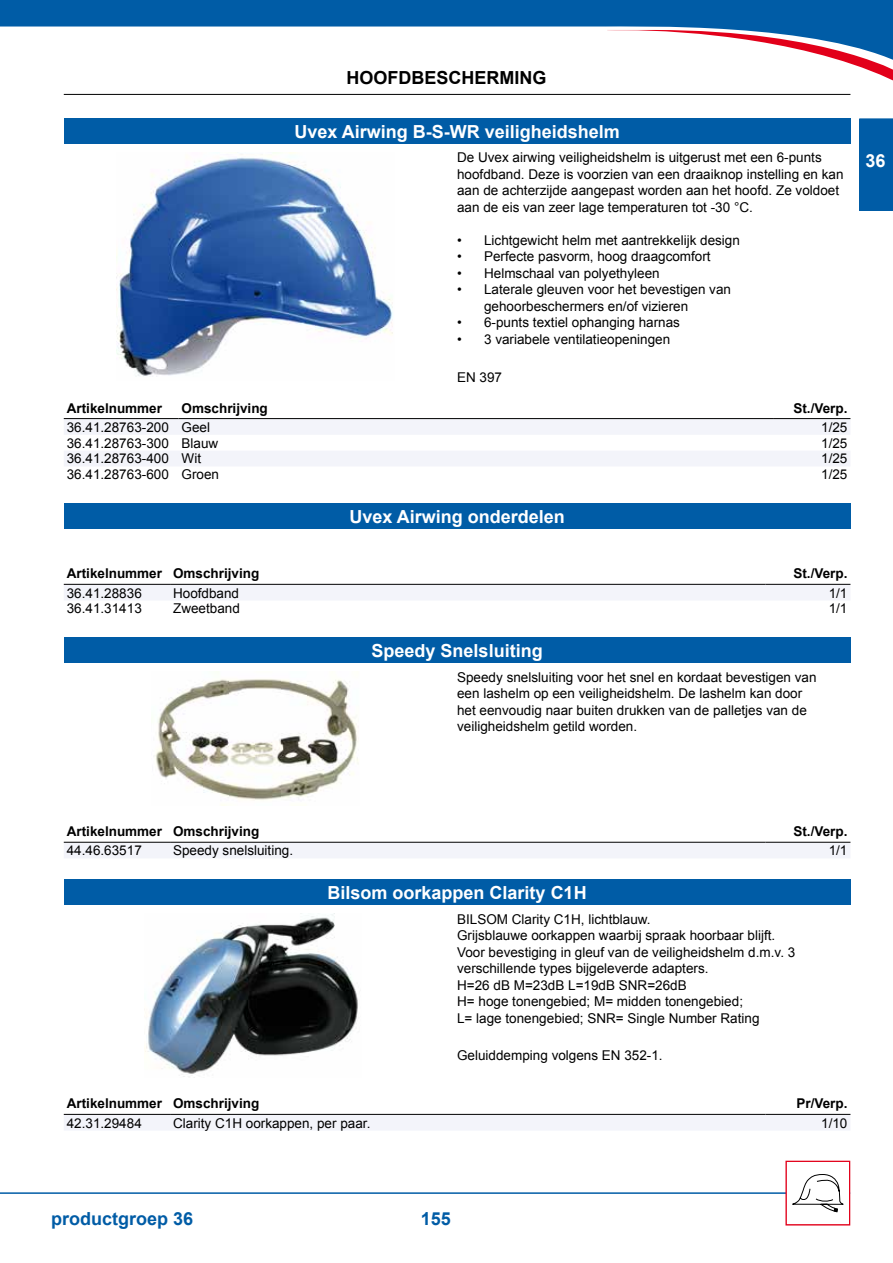
<style>
.page{position:relative;width:893px;height:1263px;background:#fff}
.page>*{position:absolute;margin:0;border:0;box-sizing:border-box;transform-origin:0 0}
.t1{font:700 18px "Arial";color:#fff}
.t2{font:700 18px "Arial";color:#005ca6}
.t3{font:700 18px "Arial";color:#000}
.t4{font:13.5px/16.5px "Arial";color:#000}
.t5{font:700 13.5px "Arial";color:#000}
</style>
<div class="page">
<hr style="left:64px;top:94px;width:786px;height:1px;background:#000">
<div style="left:859px;top:119px;width:34px;height:92px;background:#005ca6"></div>
<hr style="left:0;top:1192px;width:850px;height:2px;background:#005ca6">
<div style="left:786px;top:1161px;width:63px;height:64px;background:#fff"></div>
<svg style="left:792px;top:1174px;width:52px;height:39px"></svg>
<div style="left:786px;top:1161px;width:64px;height:64px;border:1px solid #e2001a"></div>
<svg style="left:1px;top:0;width:892px;height:30px;fill:#005ca6"></svg>
<svg style="left:607px;top:30px;width:286px;height:51px"></svg>
<svg style="left:0;top:0;width:1px;height:27px"></svg>
<div style="left:64px;top:119px;width:786px;height:25px;background:#005ca6"></div>
<img style="left:117px;top:153px;width:276px;height:224px">
<svg style="left:64px;top:419px;width:786px;height:47px"></svg>
<hr style="left:64px;top:418px;width:115px;height:1px;background:#000">
<hr style="left:179px;top:418px;width:595px;height:1px;background:#000">
<hr style="left:774px;top:418px;width:76px;height:1px;background:#000">
<div style="left:64px;top:503px;width:786px;height:26px;background:#005ca6"></div>
<div style="left:64px;top:585px;width:786px;height:15px;background:#f3f4fa"></div>
<hr style="left:64px;top:584px;width:106px;height:1px;background:#000">
<hr style="left:170px;top:584px;width:595px;height:1px;background:#000">
<hr style="left:765px;top:584px;width:85px;height:1px;background:#000">
<div style="left:64px;top:638px;width:786px;height:25px;background:#005ca6"></div>
<img style="left:154px;top:679px;width:205px;height:126px">
<div style="left:64px;top:843px;width:786px;height:15px;background:#f3f4fa"></div>
<hr style="left:64px;top:842px;width:106px;height:1px;background:#000">
<hr style="left:170px;top:842px;width:595px;height:1px;background:#000">
<hr style="left:765px;top:842px;width:85px;height:1px;background:#000">
<div style="left:64px;top:880px;width:786px;height:25px;background:#005ca6"></div>
<img style="left:145px;top:914px;width:213px;height:163px">
<div style="left:64px;top:1115px;width:786px;height:15px;background:#f3f4fa"></div>
<hr style="left:64px;top:1114px;width:106px;height:1px;background:#000">
<hr style="left:170px;top:1114px;width:595px;height:1px;background:#000">
<hr style="left:765px;top:1114px;width:85px;height:1px;background:#000">
<h1 class="t3" style="left:346px;top:66px;width:201px">Hoofdbescherming</h1>
<h1 class="t1" style="left:294px;top:119px;width:327px">Uvex Airwing B-S-WR veiligheidshelm</h1>
<p class="t4" style="left:457px;top:150px;width:388px">De Uvex airwing veiligheidshelm is uitgerust met een 6-punts hoofdband. Deze is voorzien van een draaiknop instelling en kan aan de achterzijde aangepast worden aan het hoofd. Ze voldoet aan de eis van zeer lage temperaturen tot -30 °C.</p>
<p class="t4" style="left:457px;top:232px;width:284px">• Lichtgewicht helm met aantrekkelijk design</p>
<p class="t4" style="left:457px;top:249px;width:255px">• Perfecte pasvorm, hoog draagcomfort</p>
<p class="t4" style="left:457px;top:265px;width:204px">• Helmschaal van polyethyleen</p>
<p class="t4" style="left:484px;top:282px;width:248px;text-indent:-27px">• Laterale gleuven voor het bevestigen van gehoorbeschermers en/of vizieren</p>
<p class="t4" style="left:457px;top:315px;width:224px">• 6-punts textiel ophanging harnas</p>
<p class="t4" style="left:457px;top:331px;width:215px">• 3 variabele ventilatieopeningen</p>
<p class="t4" style="left:457px;top:369px;width:47px">EN 397</p>
<p class="t5" style="left:67px;top:399px;width:97px">Artikelnummer</p>
<p class="t5" style="left:182px;top:399px;width:88px">Omschrijving</p>
<p class="t5" style="left:793px;top:399px;width:56px">St./Verp.</p>
<p class="t4" style="left:67px;top:419px;width:145px">36.41.28763-200 Geel</p>
<p class="t4" style="left:821px;top:419px;width:28px">1/25</p>
<p class="t4" style="left:67px;top:435px;width:153px">36.41.28763-300 Blauw</p>
<p class="t4" style="left:821px;top:435px;width:28px">1/25</p>
<p class="t4" style="left:67px;top:451px;width:136px">36.41.28763-400 Wit</p>
<p class="t4" style="left:821px;top:451px;width:28px">1/25</p>
<p class="t4" style="left:67px;top:466px;width:154px">36.41.28763-600 Groen</p>
<p class="t4" style="left:821px;top:466px;width:28px">1/25</p>
<h1 class="t1" style="left:349px;top:504px;width:217px">Uvex Airwing onderdelen</h1>
<p class="t5" style="left:67px;top:565px;width:194px">Artikelnummer Omschrijving</p>
<p class="t5" style="left:793px;top:565px;width:56px">St./Verp.</p>
<p class="t4" style="left:67px;top:585px;width:77px">36.41.28836</p>
<p class="t4" style="left:173px;top:585px;width:68px">Hoofdband</p>
<p class="t4" style="left:829px;top:585px;width:20px">1/1</p>
<p class="t4" style="left:67px;top:600px;width:77px">36.41.31413</p>
<p class="t4" style="left:173px;top:600px;width:68px">Zweetband</p>
<p class="t4" style="left:829px;top:600px;width:20px">1/1</p>
<h1 class="t1" style="left:372px;top:638px;width:173px">Speedy Snelsluiting</h1>
<p class="t4" style="left:457px;top:669px;width:361px">Speedy snelsluiting voor het snel en kordaat bevestigen van een lashelm op een veiligheidshelm. De lashelm kan door het eenvoudig naar buiten drukken van de palletjes van de veiligheidshelm getild worden.</p>
<h1 class="t1" style="left:866px;top:149px;width:22px">36</h1>
<p class="t5" style="left:67px;top:822px;width:194px">Artikelnummer Omschrijving</p>
<p class="t5" style="left:793px;top:822px;width:56px">St./Verp.</p>
<p class="t4" style="left:67px;top:842px;width:77px">44.46.63517</p>
<p class="t4" style="left:173px;top:842px;width:122px">Speedy snelsluiting.</p>
<p class="t4" style="left:829px;top:842px;width:20px">1/1</p>
<h1 class="t1" style="left:328px;top:880px;width:261px">Bilsom oorkappen Clarity C1H</h1>
<p class="t4" style="left:457px;top:911px;width:340px">BILSOM Clarity C1H, lichtblauw.<br>Grijsblauwe oorkappen waarbij spraak hoorbaar blijft.<br>Voor bevestiging in gleuf van de veiligheidshelm d.m.v. 3 verschillende types bijgeleverde adapters.<br>H=26 dB M=23dB L=19dB SNR=26dB<br>H= hoge tonengebied; M= midden tonengebied;<br>L= lage tonengebied; SNR= Single Number Rating</p>
<p class="t4" style="left:457px;top:1047px;width:207px">Geluiddemping volgens EN 352-1.</p>
<p class="t5" style="left:67px;top:1094px;width:194px">Artikelnummer Omschrijving</p>
<p class="t5" style="left:796px;top:1094px;width:53px">Pr/Verp.</p>
<p class="t4" style="left:67px;top:1115px;width:77px">42.31.29484</p>
<p class="t4" style="left:173px;top:1115px;width:199px">Clarity C1H oorkappen, per paar.</p>
<p class="t4" style="left:821px;top:1115px;width:28px">1/10</p>
<h1 class="t2" style="left:51px;top:1206px;width:144px">productgroep 36</h1>
<h1 class="t2" style="left:421px;top:1207px;width:32px">155</h1>
</div>
